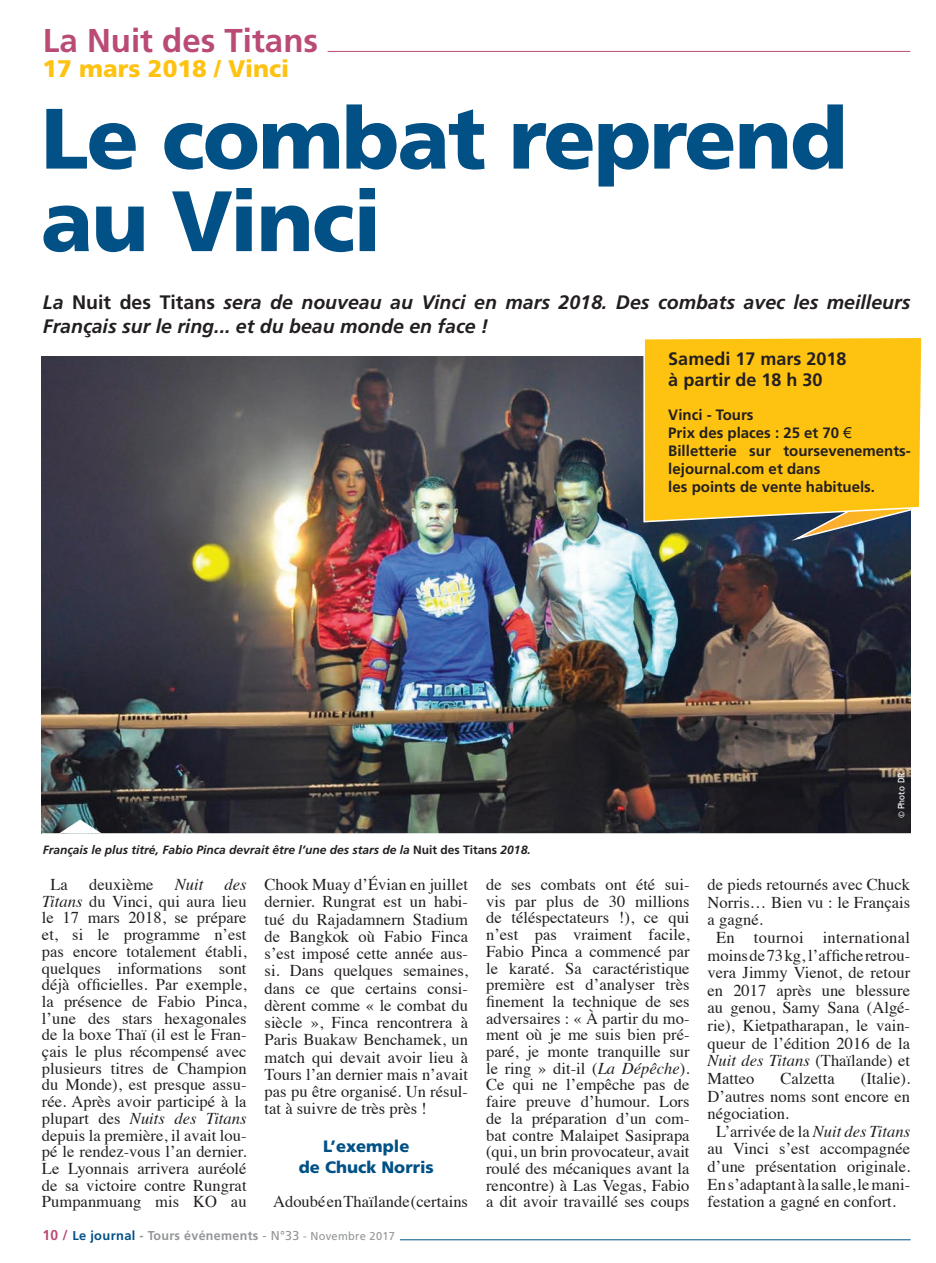
<style>
.page{position:relative;width:936px;height:1263px;background:#fff}
.page>*{position:absolute;margin:0;border:0;box-sizing:border-box;transform-origin:0 0}
.t1{font:900 85.5px/82.5px "Frutiger";letter-spacing:-.02em;color:#015186}
.t2{font:700 33px "Frutiger";color:#ba4b76}
.t3{font:900 24px "Frutiger";color:#fec210}
.t4{font:italic 700 19.5px/24px "Frutiger";color:#231f20}
.t5{font:700 18px "Frutiger";color:#231f20}
.t6{font:16.5px/16.6px "Times";color:#231f20;text-align:justify}
.t7{font:900 16.5px "Frutiger";color:#015186}
.t8{font:italic 16.5px "Times";color:#231f20}
.t9{font:700 15px/18px "Frutiger";color:#231f20}
.texte_courant{font:700 12.9px "Frutiger";letter-spacing:.025em;color:#939598}
.t10{font:italic 700 12px "Frutiger";color:#231f20}
.t11{font:9px "Trebuchet MS";letter-spacing:.005em;color:#fff}
.s1{font-style:normal}
.s2{font-family:"Arial";font-weight:400}
.s3{font-style:italic}
.s4{font-size:14.25px;color:#ba4b76}
.s5{color:#015186}
.s6{font-weight:400}
.s7{font-weight:400;font-size:11.4px}
</style>
<div class="page">
<hr style="left:400px;top:1239px;width:510px;height:1px;background:#015186">
<hr style="left:327px;top:51px;width:583px;height:1px;background:#ba4b76">
<img style="left:42px;top:356px;width:868px;height:463px">
<svg style="left:41px;top:819px;width:870px;height:15px;background:#393b3f"></svg>
<svg style="left:795px;top:523px;width:116px;height:18px;background:#404b59"></svg>
<svg style="left:642px;top:338px;width:280px;height:185px;background:#f5bd16"></svg>
<p class="t2" style="left:43px;top:22px;width:277px">La Nuit des Titans</p>
<p class="t3" style="left:43px;top:54px;width:248px">17 mars 2018 / Vinci</p>
<p class="t1" style="left:41px;top:96px;width:808px">Le combat reprend au Vinci</p>
<p class="t4" style="left:43px;top:290px;width:868px">La <span class="s1">Nuit des Titans</span> sera de nouveau au Vinci en mars 2018. Des combats avec les meilleurs<br>Français sur le ring... et du beau monde en face !</p>
<p class="t5" style="left:668px;top:348px;width:180px">Samedi 17 mars 2018</p>
<p class="t5" style="left:668px;top:369px;width:156px">à partir de 18 h 30</p>
<p class="t9" style="left:668px;top:405px;width:87px">Vinci - Tours</p>
<p class="t9" style="left:668px;top:423px;width:185px">Prix des places : 25 et 70 <span class="s2">€</span></p>
<p class="t9" style="left:668px;top:441px;width:244px">Billetterie sur toursevenements&shy;lejournal.com et dans</p>
<p class="t9" style="left:668px;top:477px;width:208px">les points de vente habituels.</p>
<p class="t10" style="left:43px;top:842px;width:489px">Français le plus titré, Fabio Pinca devrait être l’une des stars de la <span class="s1">Nuit des Titans</span> 2018.</p>
<p class="t11" style="left:895px;top:818px;width:47px;rotate:-90deg">© Photo DR</p>
<p class="t6" style="left:42px;top:875px;width:206px;text-indent:182px"><span class="s3">des Titans</span> du Vinci, qui aura lieu le 17 mars 2018, se prépare et, si le programme n’est pas encore totalement établi, quelques informations sont déjà officielles. Par exemple, la présence de Fabio Pinca, l’une des stars hexagonales de la boxe Thaï (il est le Fran&shy;çais le plus récompensé avec plusieurs titres de Champion du Monde), est presque assu&shy;rée. Après avoir participé à la plupart des <span class="s3">Nuits des Titans </span>depuis la première, il avait lou&shy;pé le rendez-vous l’an dernier.<br>Le Lyonnais arrivera auréolé de sa victoire contre Rungrat Pumpanmuang mis KO au</p>
<p class="t6" style="left:264px;top:874px;width:205px;line-height:17.2px">Chook Muay d’Évian en juillet dernier. Rungrat est un habi&shy;tué du Rajadamnern Stadium de Bangkok où Fabio Finca s’est imposé cette année aus&shy;si. Dans quelques semaines, dans ce que certains consi&shy;dèrent comme « le combat du siècle », Finca rencontrera à Paris Buakaw Benchamek, un match qui devait avoir lieu à Tours l’an dernier mais n’avait pas pu être organisé. Un résul&shy;tat à suivre de très près !</p>
<p class="t6" style="left:50px;top:875px;width:19px">La</p>
<p class="t6" style="left:89px;top:875px;width:66px">deuxième</p>
<p class="t8" style="left:175px;top:870px;width:30px">Nuit</p>
<p class="t7" style="left:323px;top:1136px;width:88px">L’exemple</p>
<p class="t7" style="left:299px;top:1157px;width:136px">de Chuck Norris</p>
<p class="t6" style="left:273px;top:1192px;width:196px">Adoubé en Thaïlande (certains</p>
<p class="texte_courant" style="left:43px;top:1228px;width:354px"><span class="s4">10 /</span> <span class="s5">Le journal</span> - Tours événements <span class="s6">- N°33</span> <span class="s7">- Novembre 2017</span></p>
<p class="t6" style="left:486px;top:875px;width:205px">de ses combats ont été sui&shy;vis par plus de 30 millions de téléspectateurs !), ce qui n’est pas vraiment facile, Fabio Pinca a commencé par le karaté. Sa caractéristique première est d’analyser très finement la technique de ses adversaires : « À partir du mo&shy;ment où je me suis bien pré&shy;paré, je monte tranquille sur le ring » dit-il (<span class="s3">La Dépêche</span>).<br>Ce qui ne l’empêche pas de faire preuve d’humour. Lors de la préparation d’un com&shy;bat contre Malaipet Sasiprapa (qui, un brin provocateur, avait roulé des mécaniques avant la rencontre) à Las Vegas, Fabio a dit avoir travaillé ses coups</p>
<p class="t6" style="left:707px;top:874px;width:204px;line-height:17.5px">de pieds retournés avec Chuck Norris… Bien vu : le Français a gagné.</p>
<p class="t6" style="left:707px;top:927px;width:204px;line-height:17.5px;text-indent:8px">En tournoi international moins de 73 kg, l’affiche retrou&shy;vera Jimmy Vienot, de retour en 2017 après une blessure au genou, Samy Sana (Algé&shy;rie), Kietpatharapan, le vain&shy;queur de l’édition 2016 de la <span class="s3">Nuit des Titans</span> (Thaïlande) et Matteo</p>
<p class="t6" style="left:707px;top:1068px;width:204px;line-height:17.5px;text-indent:153px">(Italie).<br>D’autres noms sont encore en négociation.</p>
<p class="t6" style="left:707px;top:1121px;width:204px;line-height:17.5px;text-indent:9px">L’arrivée de la <span class="s3">Nuit des Titans </span>au Vinci s’est accompagnée d’une présentation originale.<br>En s’adaptant à la salle, le mani&shy;festation a gagné en confort.</p>
<p class="t6" style="left:780px;top:1069px;width:56px">Calzetta</p>
</div>
